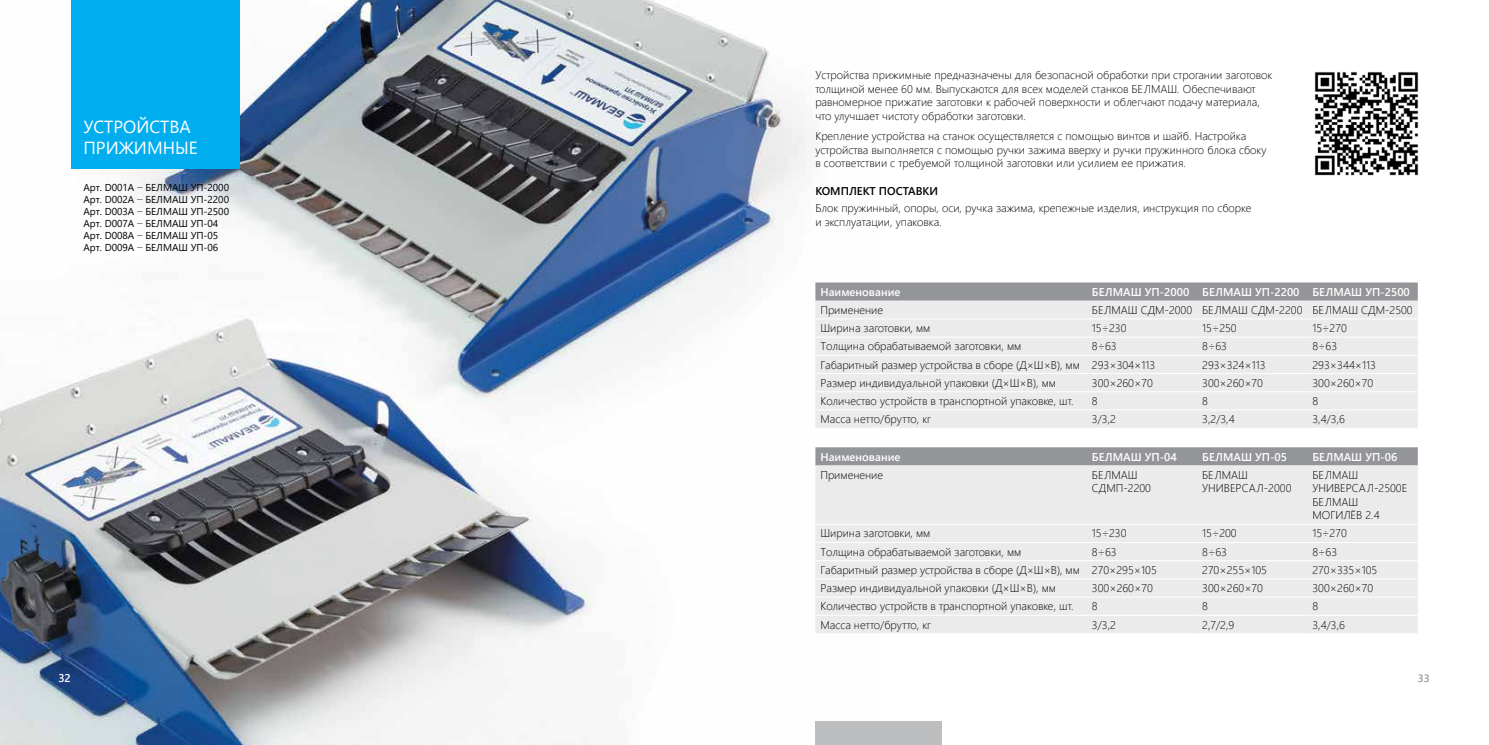
<style>
.page{position:relative;width:1489px;height:745px;background:#fff}
.page>*{position:absolute;margin:0;border:0;box-sizing:border-box;transform-origin:0 0}
.t1{font:17.5px/21px "Segoe UI";color:#fff}
.t2{font:300 11.25px/13.5px "Segoe UI";color:#000}
.t3{font:600 11.25px "Segoe UI";color:#fff}
.t4{font:600 11.25px "Segoe UI";color:#000}
.t5{font:600 10.62px "Segoe UI";color:#939598}
.t6{font:10px/12px "Segoe UI";color:#000}
.s1{font-family:"Times New Roman"}
</style>
<div class="page">
<img style="left:0;top:0;width:806px;height:744px">
<div style="left:71px;top:0;width:169px;height:168px;background:#00aeef"></div>
<div style="left:815px;top:721px;width:126px;height:23px;background:#bcbec0"></div>
<div style="left:815px;top:282px;width:602px;height:18px;background:#939598"></div>
<div style="left:815px;top:300px;width:602px;height:127px;background:#ebebec"></div>
<hr style="left:815px;top:355px;width:271px;height:1px;background:#fff">
<hr style="left:1086px;top:355px;width:111px;height:1px;background:#fff">
<hr style="left:1197px;top:355px;width:110px;height:1px;background:#fff">
<hr style="left:1307px;top:355px;width:110px;height:1px;background:#fff">
<hr style="left:815px;top:373px;width:271px;height:1px;background:#fff">
<hr style="left:1086px;top:373px;width:111px;height:1px;background:#fff">
<hr style="left:1197px;top:373px;width:110px;height:1px;background:#fff">
<hr style="left:1307px;top:373px;width:110px;height:1px;background:#fff">
<hr style="left:815px;top:391px;width:271px;height:1px;background:#fff">
<hr style="left:1086px;top:391px;width:111px;height:1px;background:#fff">
<hr style="left:1197px;top:391px;width:110px;height:1px;background:#fff">
<hr style="left:1307px;top:391px;width:110px;height:1px;background:#fff">
<hr style="left:815px;top:409px;width:271px;height:1px;background:#fff">
<hr style="left:1086px;top:409px;width:111px;height:1px;background:#fff">
<hr style="left:1197px;top:409px;width:110px;height:1px;background:#fff">
<hr style="left:1307px;top:409px;width:110px;height:1px;background:#fff">
<hr style="left:815px;top:318px;width:271px;height:1px;background:#fff">
<hr style="left:1086px;top:318px;width:111px;height:1px;background:#fff">
<hr style="left:1197px;top:318px;width:110px;height:1px;background:#fff">
<hr style="left:1307px;top:318px;width:110px;height:1px;background:#fff">
<hr style="left:815px;top:336px;width:271px;height:1px;background:#fff">
<hr style="left:1086px;top:336px;width:111px;height:1px;background:#fff">
<hr style="left:1197px;top:336px;width:110px;height:1px;background:#fff">
<hr style="left:1307px;top:336px;width:110px;height:1px;background:#fff">
<div style="left:815px;top:447px;width:602px;height:18px;background:#939598"></div>
<div style="left:815px;top:465px;width:602px;height:168px;background:#ebebec"></div>
<hr style="left:815px;top:523px;width:271px;height:1px;background:#fff">
<hr style="left:1086px;top:523px;width:111px;height:1px;background:#fff">
<hr style="left:1197px;top:523px;width:110px;height:1px;background:#fff">
<hr style="left:1307px;top:523px;width:110px;height:1px;background:#fff">
<hr style="left:815px;top:542px;width:271px;height:1px;background:#fff">
<hr style="left:1086px;top:542px;width:111px;height:1px;background:#fff">
<hr style="left:1197px;top:542px;width:110px;height:1px;background:#fff">
<hr style="left:1307px;top:542px;width:110px;height:1px;background:#fff">
<hr style="left:815px;top:560px;width:271px;height:1px;background:#fff">
<hr style="left:1086px;top:560px;width:111px;height:1px;background:#fff">
<hr style="left:1197px;top:560px;width:110px;height:1px;background:#fff">
<hr style="left:1307px;top:560px;width:110px;height:1px;background:#fff">
<hr style="left:815px;top:578px;width:271px;height:1px;background:#fff">
<hr style="left:1086px;top:578px;width:111px;height:1px;background:#fff">
<hr style="left:1197px;top:578px;width:110px;height:1px;background:#fff">
<hr style="left:1307px;top:578px;width:110px;height:1px;background:#fff">
<hr style="left:815px;top:596px;width:271px;height:1px;background:#fff">
<hr style="left:1086px;top:596px;width:111px;height:1px;background:#fff">
<hr style="left:1197px;top:596px;width:110px;height:1px;background:#fff">
<hr style="left:1307px;top:596px;width:110px;height:1px;background:#fff">
<hr style="left:815px;top:614px;width:271px;height:1px;background:#fff">
<hr style="left:1086px;top:614px;width:111px;height:1px;background:#fff">
<hr style="left:1197px;top:614px;width:110px;height:1px;background:#fff">
<hr style="left:1307px;top:614px;width:110px;height:1px;background:#fff">
<img style="left:1314px;top:72px;width:105px;height:104px">
<h1 class="t1" style="left:83px;top:116px;width:116px">УСТРОЙСТВА<br>ПРИЖИМНЫЕ</h1>
<p class="t6" style="left:83px;top:181px;width:147px">Арт. D001A <span class="s1">−</span> БЕЛМАШ УП-2000<br>Арт. D002A <span class="s1">−</span> БЕЛМАШ УП-2200<br>Арт. D003A <span class="s1">−</span> БЕЛМАШ УП-2500<br>Арт. D007A <span class="s1">−</span> БЕЛМАШ УП-04<br>Арт. D008A <span class="s1">−</span> БЕЛМАШ УП-05<br>Арт. D009A <span class="s1">−</span> БЕЛМАШ УП-06</p>
<p class="t2" style="left:815px;top:68px;width:458px">Устройства прижимные предназначены для безопасной обработки при строгании заготовок толщиной менее 60 мм. Выпускаются для всех моделей станков БЕЛМАШ. Обеспечивают равномерное прижатие заготовки к рабочей поверхности и облегчают подачу материала, что улучшает чистоту обработки заготовки.</p>
<p class="t2" style="left:815px;top:129px;width:452px">Крепление устройства на станок осуществляется с помощью винтов и шайб. Настройка устройства выполняется с помощью ручки зажима вверху и ручки пружинного блока сбоку в соответствии с требуемой толщиной заготовки или усилием ее прижатия.</p>
<p class="t4" style="left:815px;top:182px;width:124px">КОМПЛЕКТ ПОСТАВКИ</p>
<p class="t2" style="left:815px;top:201px;width:437px">Блок пружинный, опоры, оси, ручка зажима, крепежные изделия, инструкция по сборке и эксплуатации, упаковка.</p>
<p class="t3" style="left:820px;top:282px;width:82px">Наименование</p>
<p class="t3" style="left:1091px;top:282px;width:319px">БЕЛМАШ УП-2000 БЕЛМАШ УП-2200 БЕЛМАШ УП-2500</p>
<p class="t2" style="left:820px;top:302px;width:64px">Применение</p>
<p class="t2" style="left:1091px;top:302px;width:322px">БЕЛМАШ СДМ-2000 БЕЛМАШ СДМ-2200 БЕЛМАШ СДМ-2500</p>
<p class="t2" style="left:820px;top:320px;width:111px">Ширина заготовки, мм</p>
<p class="t2" style="left:1091px;top:320px;width:36px">15÷230</p>
<p class="t2" style="left:1202px;top:320px;width:36px">15÷250</p>
<p class="t2" style="left:1312px;top:320px;width:36px">15÷270</p>
<p class="t2" style="left:820px;top:339px;width:202px">Толщина обрабатываемой заготовки, мм</p>
<p class="t2" style="left:1091px;top:339px;width:26px">8÷63</p>
<p class="t2" style="left:1202px;top:339px;width:26px">8÷63</p>
<p class="t2" style="left:1312px;top:339px;width:26px">8÷63</p>
<p class="t2" style="left:820px;top:357px;width:336px">Габаритный размер устройства в сборе (Д×Ш×В), мм 293×304×113</p>
<p class="t2" style="left:1202px;top:357px;width:65px">293×324×113</p>
<p class="t2" style="left:1312px;top:357px;width:65px">293×344×113</p>
<p class="t2" style="left:820px;top:375px;width:237px">Размер индивидуальной упаковки (Д×Ш×В), мм</p>
<p class="t2" style="left:1091px;top:375px;width:62px">300×260×70</p>
<p class="t2" style="left:1202px;top:375px;width:62px">300×260×70</p>
<p class="t2" style="left:1312px;top:375px;width:62px">300×260×70</p>
<p class="t2" style="left:820px;top:393px;width:255px">Количество устройств в транспортной упаковке, шт.</p>
<p class="t2" style="left:1091px;top:393px;width:7px">8</p>
<p class="t2" style="left:1202px;top:393px;width:7px">8</p>
<p class="t2" style="left:1312px;top:393px;width:7px">8</p>
<p class="t2" style="left:820px;top:411px;width:112px">Масса нетто/брутто, кг</p>
<p class="t2" style="left:1091px;top:411px;width:25px">3/3,2</p>
<p class="t2" style="left:1202px;top:411px;width:34px">3,2/3,4</p>
<p class="t2" style="left:1312px;top:411px;width:34px">3,4/3,6</p>
<p class="t3" style="left:820px;top:447px;width:82px">Наименование</p>
<p class="t3" style="left:1091px;top:447px;width:87px">БЕЛМАШ УП-04</p>
<p class="t3" style="left:1202px;top:447px;width:86px">БЕЛМАШ УП-05</p>
<p class="t3" style="left:1312px;top:447px;width:86px">БЕЛМАШ УП-06</p>
<p class="t2" style="left:820px;top:467px;width:64px">Применение</p>
<p class="t2" style="left:1091px;top:467px;width:61px">БЕЛМАШ<br>СДМП-2200</p>
<p class="t2" style="left:1202px;top:467px;width:91px">БЕЛМАШ<br>УНИВЕРСАЛ-2000</p>
<p class="t2" style="left:1312px;top:467px;width:96px">БЕЛМАШ<br>УНИВЕРСАЛ-2500Е<br>БЕЛМАШ<br>МОГИЛЁВ 2.4</p>
<p class="t2" style="left:820px;top:526px;width:111px">Ширина заготовки, мм</p>
<p class="t2" style="left:1091px;top:526px;width:36px">15÷230</p>
<p class="t2" style="left:1202px;top:526px;width:36px">15÷200</p>
<p class="t2" style="left:1312px;top:526px;width:36px">15÷270</p>
<p class="t2" style="left:820px;top:544px;width:202px">Толщина обрабатываемой заготовки, мм</p>
<p class="t2" style="left:1091px;top:544px;width:26px">8÷63</p>
<p class="t2" style="left:1202px;top:544px;width:26px">8÷63</p>
<p class="t2" style="left:1312px;top:544px;width:26px">8÷63</p>
<p class="t2" style="left:820px;top:562px;width:338px">Габаритный размер устройства в сборе (Д×Ш×В), мм 270×295×105</p>
<p class="t2" style="left:1202px;top:562px;width:66px">270×255×105</p>
<p class="t2" style="left:1312px;top:562px;width:66px">270×335×105</p>
<p class="t2" style="left:820px;top:580px;width:237px">Размер индивидуальной упаковки (Д×Ш×В), мм</p>
<p class="t2" style="left:1091px;top:580px;width:62px">300×260×70</p>
<p class="t2" style="left:1202px;top:580px;width:62px">300×260×70</p>
<p class="t2" style="left:1312px;top:580px;width:62px">300×260×70</p>
<p class="t2" style="left:820px;top:598px;width:255px">Количество устройств в транспортной упаковке, шт.</p>
<p class="t2" style="left:1091px;top:598px;width:7px">8</p>
<p class="t2" style="left:1202px;top:598px;width:7px">8</p>
<p class="t2" style="left:1312px;top:598px;width:7px">8</p>
<p class="t2" style="left:820px;top:617px;width:112px">Масса нетто/брутто, кг</p>
<p class="t2" style="left:1091px;top:617px;width:25px">3/3,2</p>
<p class="t2" style="left:1202px;top:617px;width:34px">2,7/2,9</p>
<p class="t2" style="left:1312px;top:617px;width:34px">3,4/3,6</p>
<p class="t3" style="left:58px;top:668px;width:14px">32</p>
<p class="t5" style="left:1417px;top:669px;width:13px">33</p>
</div>
